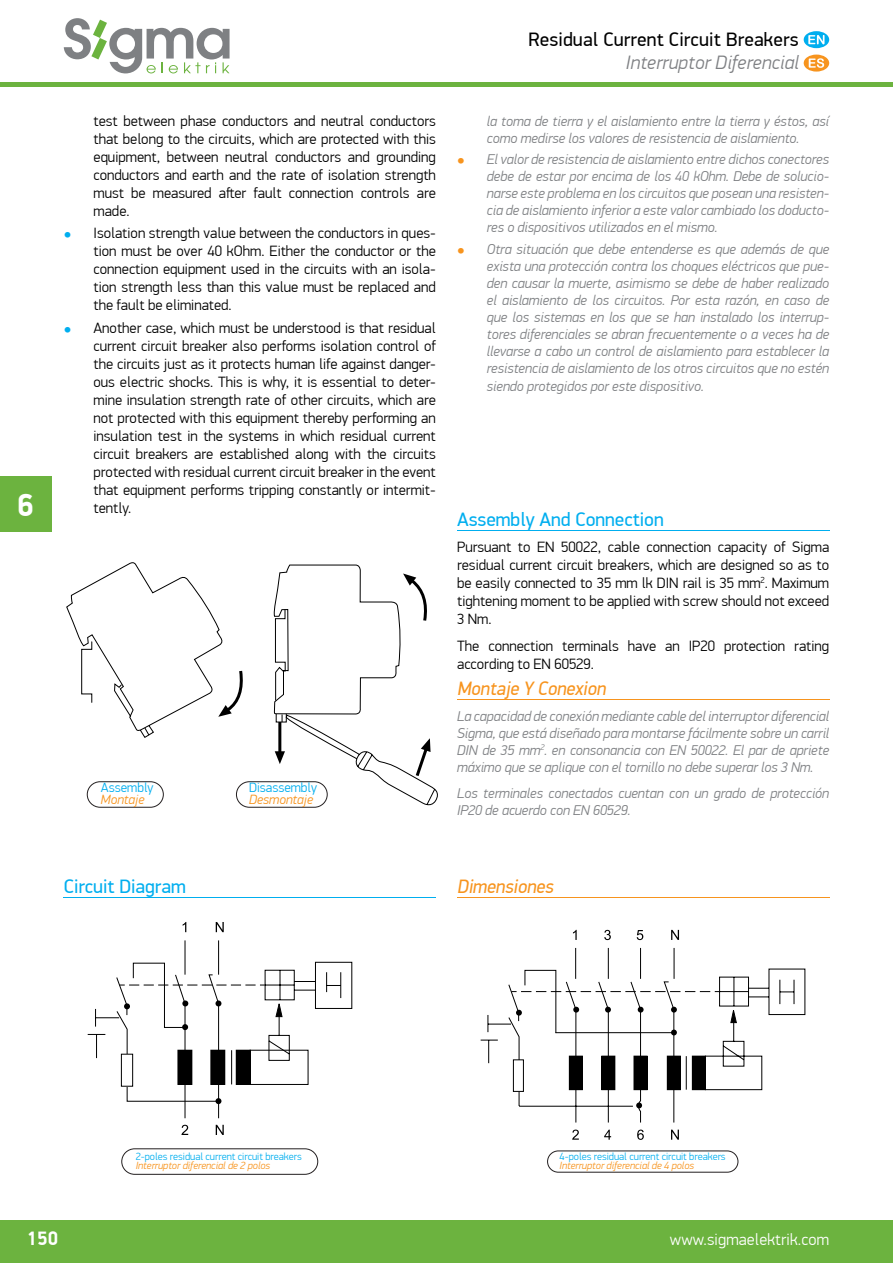
<style>
.page{position:relative;width:893px;height:1263px;background:#fff}
.page>*{position:absolute;margin:0;border:0;box-sizing:border-box;transform-origin:0 0}
.t1{font:700 31.5px "PF Din Display Pro";color:#fff}
.t2{font:19.5px "PF Din Display Pro";color:#00aeef}
.t3{font:19.5px "PF Din Display Pro";letter-spacing:.01em;color:#000}
.t4{font:italic 19.5px "PF Din Display Pro";color:#f7941e;scale:.95 1}
.t5{font:italic 300 19.5px "PF Din Display Pro";letter-spacing:.01em;color:#7e8083}
.t6{font:700 19.5px "PF Din Display Pro";color:#fff}
.t7{font:300 16.5px "PF Din Display Pro";letter-spacing:.01em;color:#fff}
.t8{font:300 15px/18px "PF Din Display Pro";color:#000;text-align:justify}
.t9{font:italic 300 14.25px/17.1px "PF Din Display Pro";color:#7e8083;text-align:justify}
.t10{font:300 13.5px "PF Din Display Pro";color:#00aeef}
.t11{font:italic 300 13.5px "PF Din Display Pro";color:#f7941e}
.t12{font:300 10.5px "PF Din Display Pro";color:#00aeef}
.t13{font:italic 300 10.5px "PF Din Display Pro";color:#f7941e}
.s1{font-weight:400;font-size:9px;color:#00aeef}
.s2{font-weight:400;font-style:normal;font-size:9px;color:#f7941e}
</style>
<div class="page">
<div style="left:0;top:82px;width:893px;height:5px;background:#6cb33f"></div>
<div style="left:0;top:476px;width:51px;height:55px;background:#6cb33f"></div>
<svg style="left:64px;top:18px;width:166px;height:55px"></svg>
<div style="left:0;top:1220px;width:893px;height:43px;background:#6cb33f"></div>
<svg style="left:804px;top:31px;width:25px;height:17px"></svg>
<svg style="left:808px;top:35px;width:16px;height:9px"></svg>
<div style="left:804px;top:55px;width:25px;height:17px;background:#f7941e;border-radius:50%"></div>
<svg style="left:809px;top:58px;width:15px;height:10px"></svg>
<hr style="left:457px;top:897px;width:372px;height:1px;background:#f7941e">
<hr style="left:457px;top:530px;width:372px;height:1px;background:#00aeef">
<hr style="left:457px;top:699px;width:372px;height:1px;background:#f7941e">
<svg style="left:66px;top:562px;width:372px;height:246px"></svg>
<div style="left:236px;top:782px;width:91px;height:25px;background:#fff;border-radius:13px"></div>
<div style="left:236px;top:781px;width:92px;height:27px;border:1px solid #231f20;border-radius:13px"></div>
<hr style="left:64px;top:897px;width:372px;height:1px;background:#00aeef">
<svg style="left:88px;top:940px;width:265px;height:179px"></svg>
<svg style="left:181px;top:1125px;width:7px;height:10px"></svg>
<svg style="left:216px;top:1125px;width:8px;height:10px"></svg>
<svg style="left:183px;top:922px;width:3px;height:10px"></svg>
<svg style="left:216px;top:922px;width:8px;height:10px"></svg>
<svg style="left:480px;top:947px;width:325px;height:176px"></svg>
<svg style="left:637px;top:1129px;width:7px;height:11px"></svg>
<svg style="left:671px;top:1129px;width:8px;height:11px"></svg>
<svg style="left:637px;top:930px;width:6px;height:10px"></svg>
<svg style="left:671px;top:930px;width:8px;height:10px"></svg>
<svg style="left:573px;top:930px;width:4px;height:10px"></svg>
<svg style="left:604px;top:930px;width:7px;height:10px"></svg>
<svg style="left:604px;top:1129px;width:7px;height:11px"></svg>
<svg style="left:572px;top:1129px;width:7px;height:11px"></svg>
<hr style="left:555px;top:1032px;width:118px;height:1px;background:#000">
<div style="left:121px;top:1148px;width:197px;height:27px;border:1px solid #231f20;border-radius:13px"></div>
<div style="left:546px;top:1149px;width:193px;height:25px;border:3px solid #fff;border-radius:11px"></div>
<div style="left:548px;top:1151px;width:190px;height:21px;background:#fff;border-radius:11px"></div>
<div style="left:547px;top:1150px;width:191px;height:22px;border:1px solid #231f20;border-radius:11px"></div>
<h1 class="t1" style="left:17px;top:486px;width:18px">6</h1>
<p class="t8" style="left:94px;top:112px;width:344px">test between phase conductors and neutral conductors that belong to the circuits, which are protected with this equipment, between neutral conductors and grounding conductors and earth and the rate of isolation strength must be measured aſter fault connection controls are made.</p>
<p class="t8" style="left:94px;top:224px;width:344px;text-indent:-30px"><span class="s1">●</span> Isolation strength value between the conductors in ques&shy;tion must be over 40 kOhm. Either the conductor or the connection equipment used in the circuits with an isola&shy;tion strength less than this value must be replaced and the fault be eliminated.</p>
<p class="t8" style="left:94px;top:319px;width:344px;text-indent:-30px"><span class="s1">●</span> Another case, which must be understood is that residual current circuit breaker also performs isolation control of the circuits just as it protects human life against danger&shy;ous electric shocks. This is why, it is essential to deter&shy;mine insulation strength rate of other circuits, which are not protected with this equipment thereby performing an insulation test in the systems in which residual current circuit breakers are established along with the circuits protected with residual current circuit breaker in the event that equipment performs tripping constantly or intermit&shy;tently.</p>
<p class="t10" style="left:101px;top:780px;width:54px">Assembly</p>
<p class="t11" style="left:101px;top:791px;width:45px">Montaje</p>
<p class="t10" style="left:249px;top:780px;width:70px">Disassembly</p>
<p class="t11" style="left:249px;top:791px;width:66px">Desmontaje</p>
<h2 class="t3" style="left:528px;top:28px;width:272px">Residual Current Circuit Breakers</h2>
<h2 class="t5" style="left:626px;top:52px;width:175px">Interruptor Diferencial</h2>
<p class="t9" style="left:487px;top:112px;width:344px">la toma de tierra y el aislamiento entre la tierra y éstos, así como medirse los valores de resistencia de aislamiento.</p>
<p class="t9" style="left:487px;top:151px;width:344px;text-indent:-30px"><span class="s2">●</span> El valor de resistencia de aislamiento entre dichos conectores debe de estar por encima de los 40 kOhm. Debe de solucio&shy;narse este problema en los circuitos que posean una resisten&shy;cia de aislamiento inferior a este valor cambiado los doducto&shy;res o dispositivos utilizados en el mismo.</p>
<p class="t9" style="left:487px;top:240px;width:344px;text-indent:-30px"><span class="s2">●</span> Otra situación que debe entenderse es que además de que exista una protección contra los choques eléctricos que pue&shy;den causar la muerte, asimismo se debe de haber realizado el aislamiento de los circuitos. Por esta razón, en caso de que los sistemas en los que se han instalado los interrup&shy;tores diferenciales se abran frecuentemente o a veces ha de llevarse a cabo un control de aislamiento para establecer la resistencia de aislamiento de los otros circuitos que no estén siendo protegidos por este dispositivo.</p>
<h2 class="t2" style="left:457px;top:507px;width:208px">Assembly And Connection</h2>
<p class="t8" style="left:457px;top:538px;width:374px">Pursuant to EN 50022, cable connection capacity of Sigma residual current circuit breakers, which are designed so as to be easily connected to 35 mm lk DIN rail is 35 mm<sup>2</sup>. Maximum tightening moment to be applied with screw should not exceed 3 Nm.</p>
<p class="t8" style="left:457px;top:637px;width:374px">The connection terminals have an IP20 protection rating according to EN 60529.</p>
<h2 class="t4" style="left:457px;top:677px;width:162px">Montaje Y Conexion</h2>
<p class="t9" style="left:457px;top:707px;width:374px">La capacidad de conexión mediante cable del interruptor diferencial Sigma, que está diseñado para montarse fácilmente sobre un carril DIN de 35 mm<sup>2</sup>. en consonancia con EN 50022. El par de apriete máximo que se aplique con el tornillo no debe superar los 3 Nm.</p>
<p class="t9" style="left:457px;top:784px;width:374px">Los terminales conectados cuentan con un grado de protección<br>IP20 de acuerdo con EN 60529.</p>
<h2 class="t2" style="left:64px;top:874px;width:124px">Circuit Diagram</h2>
<h2 class="t4" style="left:457px;top:874px;width:107px">Dimensiones</h2>
<p class="t12" style="left:136px;top:1150px;width:168px">2-poles residual current circuit breakers</p>
<p class="t13" style="left:136px;top:1160px;width:136px">Interruptor diferencial de 2 polos</p>
<p class="t12" style="left:560px;top:1150px;width:168px">4-poles residual current circuit breakers</p>
<p class="t13" style="left:560px;top:1160px;width:136px">Interruptor diferencial de 4 polos</p>
<h2 class="t6" style="left:27px;top:1227px;width:33px">150</h2>
<p class="t7" style="left:670px;top:1230px;width:161px">www.sigmaelektrik.com</p>
</div>
